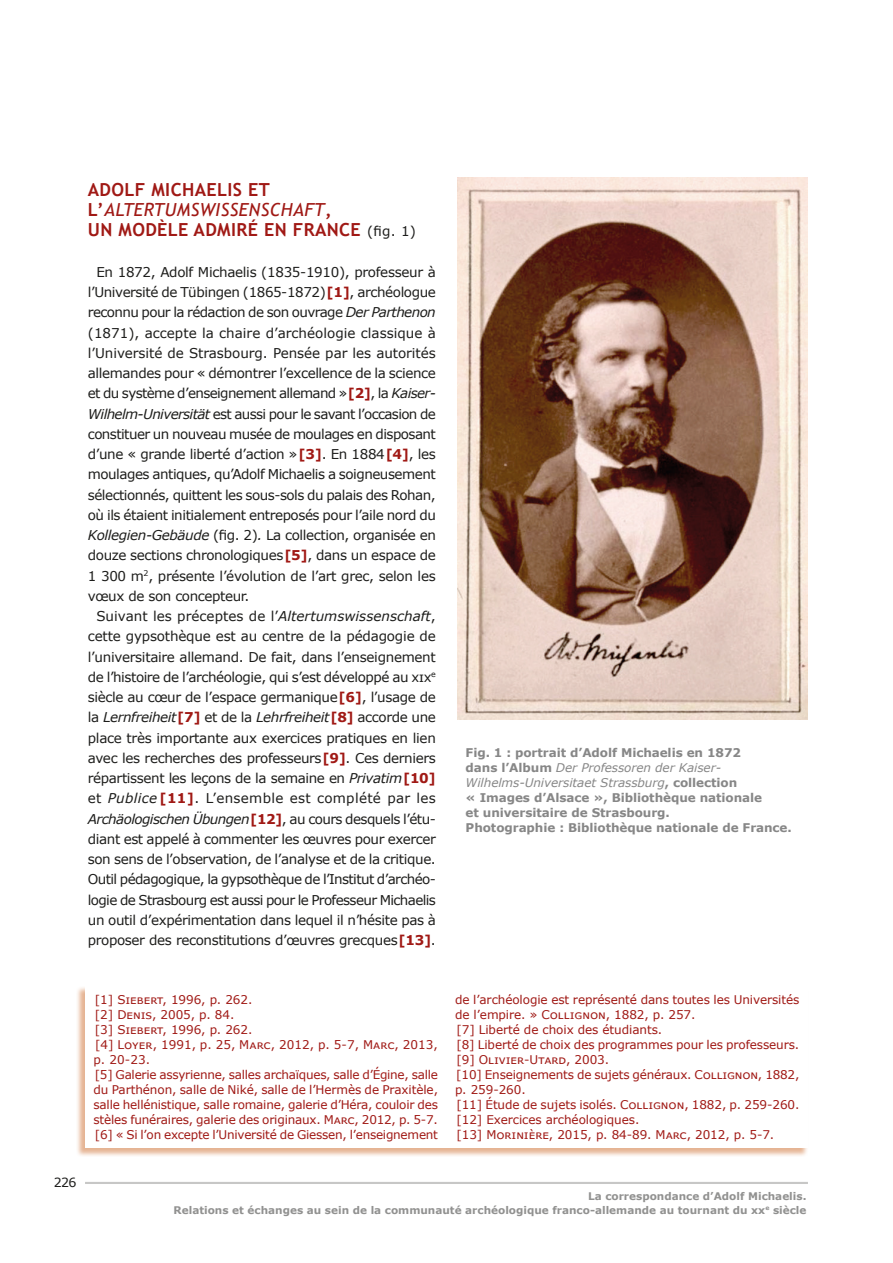
<style>
.page{position:relative;width:893px;height:1263px;background:#fff}
.page>*{position:absolute;margin:0;border:0;box-sizing:border-box;transform-origin:0 0}
.TITRE_1_Article{font:700 18px/20.2px "Trebuchet MS";letter-spacing:.02em;color:#a01915}
.txt{font:13.5px/20.2px "Verdana";letter-spacing:-.03em;color:#1d1d1b;text-align:justify}
.t1{font:12.6px "Verdana";color:#1d1d1b}
.Notes_de_bas_de_page{font:12px/15px "Verdana";letter-spacing:-.005em;color:#a01915}
.légend{font:700 12px/15px "Verdana";letter-spacing:-.005em;color:#878787}
.t2{font:700 10.5px/13.5px "Verdana";color:#919190;text-align:right}
.s1{font-weight:400;font-style:italic}
.s2{font-family:"Verdana";font-weight:400;font-size:13.5px;color:#1d1d1b}
.s3{font-weight:700;color:#a01915}
.s4{font-style:italic}
</style>
<div class="page">
<hr style="left:85px;top:1182px;width:723px;height:2px;background:#c7c7c6">
<div style="left:76px;top:986px;width:732px;height:171px;background:#cc6928;opacity:.5"></div>
<div style="left:85px;top:986px;width:723px;height:162px;background:#fff"></div>
<img style="left:457px;top:178px;width:351px;height:541px">
<p class="TITRE_1_Article" style="left:88px;top:179px;width:330px">ADOLF MICHAELIS ET<br>L’<span class="s1">ALTERTUMSWISSENSCHAFT</span>,<br>UN MODÈLE ADMIRÉ EN FRANCE <span class="s2">(fig. 1)</span></p>
<p class="txt" style="left:88px;top:262px;width:350px;text-indent:9px">En 1872, Adolf Michaelis (1835-1910), professeur à l’Université de Tübingen (1865-1872)<span class="s3">[1]</span>, archéologue reconnu pour la rédaction de son ouvrage <span class="s4">Der Parthenon </span>(1871), accepte la chaire d’archéologie classique à l’Université de Strasbourg. Pensée par les autorités allemandes pour « démontrer l’excellence de la science et du système d’enseignement allemand »<span class="s3">[2]</span>, la <span class="s4">Kaiser-Wilhelm-Universität</span> est aussi pour le savant l’occasion de constituer un nouveau musée de moulages en disposant d’une « grande liberté d’action »<span class="s3">[3]</span>. En 1884<span class="s3">[4]</span>, les moulages antiques, qu’Adolf Michaelis a soigneusement sélectionnés, quittent les sous-sols du palais des Rohan, où ils étaient initialement entreposés pour l’aile nord du <span class="s4">Kollegien-Gebäude</span> (fig. 2)<span class="s4">.</span> La collection, organisée en douze sections chronologiques<span class="s3">[5]</span>, dans un espace de 1 300 m<sup>2</sup>, présente l’évolution de l’art grec, selon les vœux de son concepteur.</p>
<p class="txt" style="left:88px;top:606px;width:350px;text-indent:9px">Suivant les préceptes de l’<span class="s4">Altertumswissenschaft</span>, cette gypsothèque est au centre de la pédagogie de l’universitaire allemand. De fait, dans l’enseignement de l’histoire de l’archéologie, qui s’est développé au xix<sup>e </sup>siècle au cœur de l’espace germanique<span class="s3">[6]</span>, l’usage de la <span class="s4">Lernfreiheit</span><span class="s3">[7]</span> et de la <span class="s4">Lehrfreiheit</span><span class="s3">[8]</span> accorde une place très importante aux exercices pratiques en lien avec les recherches des professeurs<span class="s3">[9]</span>. Ces derniers répartissent les leçons de la semaine en <span class="s4">Privatim</span><span class="s3">[10] </span>et <span class="s4">Publice</span> <span class="s3">[11]</span>. L’ensemble est complété par les <span class="s4">Archäologischen Übungen</span><span class="s3">[12]</span>, au cours desquels l’étu&shy;diant est appelé à commenter les œuvres pour exercer son sens de l’observation, de l’analyse et de la critique.<br>Outil pédagogique, la gypsothèque de l’Institut d’archéo&shy;logie de Strasbourg est aussi pour le Professeur Michaelis un outil d’expérimentation dans lequel il n’hésite pas à proposer des reconstitutions d’œuvres grecques<span class="s3">[13]</span>.</p>
<p class="légend" style="left:466px;top:745px;width:298px">Fig. 1 : portrait d’Adolf Michaelis en 1872 dans l’Album <span class="s1">Der Professoren der Kaiser-Wilhelms-Universitaet Strassburg</span>, collection<br>« Images d’Alsace », Bibliothèque nationale et universitaire de Strasbourg.</p>
<p class="légend" style="left:466px;top:820px;width:328px">Photographie : Bibliothèque nationale de France.</p>
<p class="t1" style="left:54px;top:1173px;width:24px">226</p>
<p class="Notes_de_bas_de_page" style="left:95px;top:992px;width:159px">[1] Siebert, 1996, p. 262.</p>
<p class="Notes_de_bas_de_page" style="left:95px;top:1007px;width:141px">[2] Denis, 2005, p. 84.</p>
<p class="Notes_de_bas_de_page" style="left:95px;top:1022px;width:159px">[3] Siebert, 1996, p. 262.</p>
<p class="Notes_de_bas_de_page" style="left:94px;top:1037px;width:346px">[4] Loyer, 1991, p. 25, Marc, 2012, p. 5-7, Marc, 2013, p. 20-23.</p>
<p class="Notes_de_bas_de_page" style="left:94px;top:1067px;width:346px;text-align:justify">[5] Galerie assyrienne, salles archaïques, salle d’Égine, salle du Parthénon, salle de Niké, salle de l’Hermès de Praxitèle, salle hellénistique, salle romaine, galerie d’Héra, couloir des stèles funéraires, galerie des originaux. Marc, 2012, p. 5-7.</p>
<p class="Notes_de_bas_de_page" style="left:95px;top:1127px;width:345px">[6] « Si l’on excepte l’Université de Giessen, l’enseignement</p>
<p class="Notes_de_bas_de_page" style="left:455px;top:992px;width:346px">de l’archéologie est représenté dans toutes les Universités de l’empire. » Collignon, 1882, p. 257.</p>
<p class="Notes_de_bas_de_page" style="left:456px;top:1022px;width:207px">[7] Liberté de choix des étudiants.</p>
<p class="Notes_de_bas_de_page" style="left:456px;top:1037px;width:344px">[8] Liberté de choix des programmes pour les professeurs.</p>
<p class="Notes_de_bas_de_page" style="left:456px;top:1052px;width:154px">[9] Olivier-Utard, 2003.</p>
<p class="Notes_de_bas_de_page" style="left:455px;top:1067px;width:346px">[10] Enseignements de sujets généraux. Collignon, 1882, p. 259-260.</p>
<p class="Notes_de_bas_de_page" style="left:456px;top:1097px;width:344px">[11] Étude de sujets isolés. Collignon, 1882, p. 259-260.</p>
<p class="Notes_de_bas_de_page" style="left:456px;top:1112px;width:184px">[12] Exercices archéologiques.</p>
<p class="Notes_de_bas_de_page" style="left:456px;top:1127px;width:319px">[13] Morinière, 2015, p. 84-89. Marc, 2012, p. 5-7.</p>
<p class="t2" style="left:174px;top:1189px;width:634px">La correspondance d’Adolf Michaelis.<br>Relations et échanges au sein de la communauté archéologique franco-allemande au tournant du xx<sup>e</sup> siècle</p>
</div>
